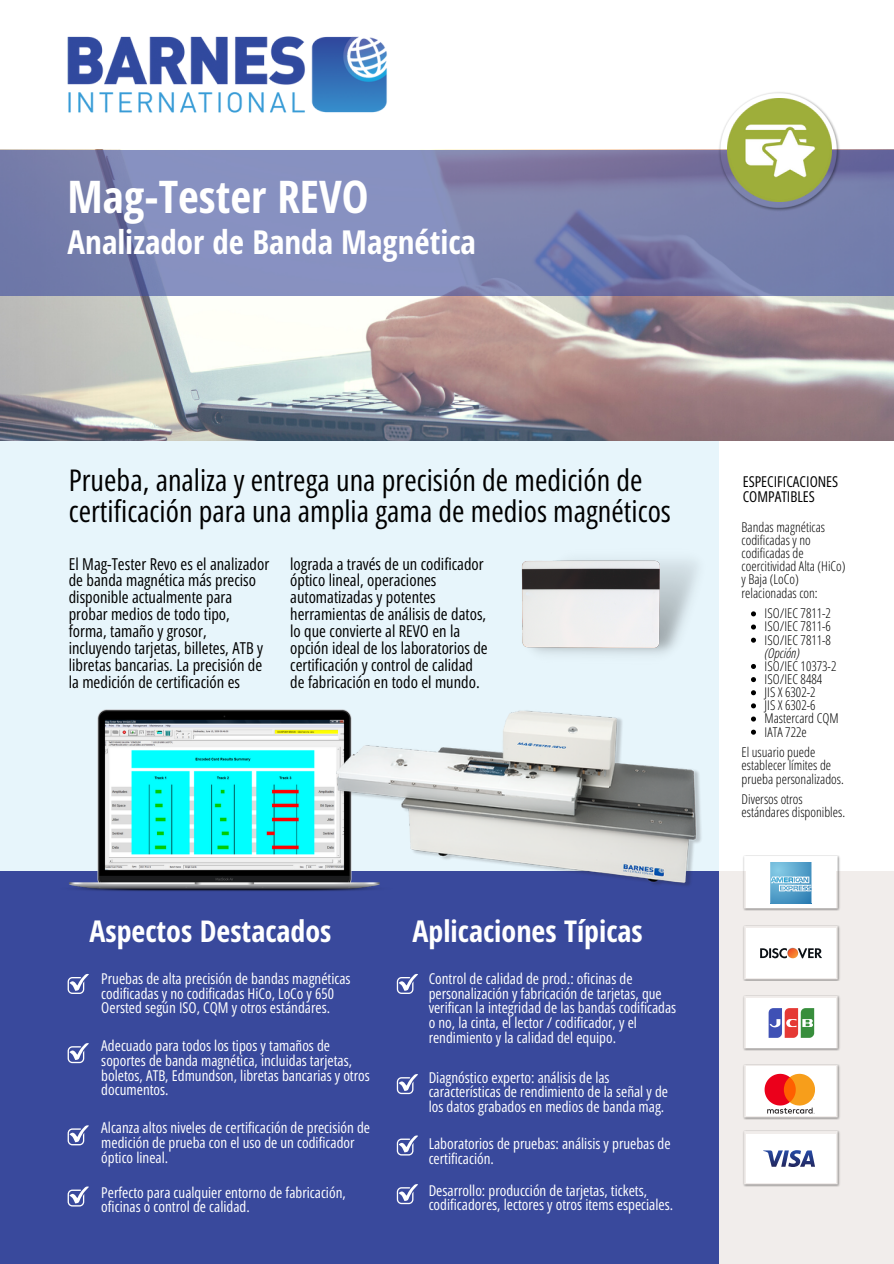
<style>
.page{position:relative;width:894px;height:1264px;background:#fff}
.page>*{position:absolute;margin:0;border:0;box-sizing:border-box;transform-origin:0 0}
.t1{font:700 45px "Open Sans Hebrew Condensed";color:#fff}
.t2{font:700 33px "Open Sans Hebrew Condensed";color:#fff}
.t3{font:30px/30.5px "Open Sans Hebrew Condensed";color:#000}
.t4{font:700 30px "Open Sans Hebrew Condensed";color:#fff}
.t5{font:16.5px/17px "Open Sans Hebrew Condensed";color:#000}
.t6{font:15px/14.7px "Open Sans Hebrew Condensed";color:#fff}
.t7{font:15px/14.7px "Open Sans Hebrew Condensed";color:#000}
.t8{font:300 13.5px/13.2px "Open Sans Hebrew Condensed";color:#000}
.s1{font-family:"Open Sans Hebrew";font-style:italic;font-stretch:condensed}
</style>
<div class="page">
<img style="left:67px;top:36px;width:320px;height:77px">
<div style="left:0;top:441px;width:718px;height:456px;background:#e7f5fb"></div>
<img style="left:0;top:295px;width:893px;height:145px">
<svg style="left:0;top:150px;width:893px;height:145px;background:#7c83b1"></svg>
<div style="left:0;top:871px;width:719px;height:392px;background:#39499c"></div>
<div style="left:718px;top:871px;width:175px;height:392px;background:#f1edeb"></div>
<img style="left:743px;top:855px;width:97px;height:55px">
<img style="left:743px;top:925px;width:97px;height:55px">
<img style="left:743px;top:995px;width:97px;height:55px">
<img style="left:743px;top:1064px;width:97px;height:55px">
<div style="left:746px;top:1066px;width:89px;height:49px;background:#fff"></div>
<img style="left:743px;top:1130px;width:97px;height:56px">
<svg style="left:763px;top:1150px;width:51px;height:16px"></svg>
<svg style="left:770px;top:862px;width:41px;height:41px"></svg>
<svg style="left:770px;top:876px;width:41px;height:15px"></svg>
<img style="left:785px;top:946px;width:15px;height:14px">
<svg style="left:760px;top:948px;width:61px;height:10px"></svg>
<div style="left:763px;top:1002px;width:56px;height:41px;background:#fff;border-radius:5px"></div>
<svg style="left:768px;top:1008px;width:46px;height:29px"></svg>
<svg style="left:68px;top:974px;width:21px;height:19px"></svg>
<svg style="left:68px;top:1043px;width:21px;height:20px"></svg>
<svg style="left:68px;top:1125px;width:21px;height:20px"></svg>
<svg style="left:68px;top:1186px;width:21px;height:20px"></svg>
<img style="left:718px;top:92px;width:122px;height:120px">
<img style="left:727px;top:98px;width:103px;height:104px">
<svg style="left:396px;top:974px;width:22px;height:19px"></svg>
<svg style="left:396px;top:1074px;width:22px;height:20px"></svg>
<img style="left:69px;top:709px;width:267px;height:182px">
<img style="left:521px;top:560px;width:176px;height:95px">
<img style="left:336px;top:709px;width:365px;height:182px">
<svg style="left:396px;top:1135px;width:22px;height:20px"></svg>
<svg style="left:396px;top:1184px;width:22px;height:20px"></svg>
<svg style="left:751px;top:611px;width:4px;height:5px"></svg>
<svg style="left:751px;top:624px;width:4px;height:5px"></svg>
<svg style="left:751px;top:637px;width:4px;height:5px"></svg>
<svg style="left:751px;top:664px;width:4px;height:5px"></svg>
<svg style="left:751px;top:677px;width:4px;height:5px"></svg>
<svg style="left:751px;top:690px;width:4px;height:5px"></svg>
<svg style="left:751px;top:703px;width:4px;height:5px"></svg>
<svg style="left:751px;top:716px;width:4px;height:5px"></svg>
<svg style="left:751px;top:729px;width:4px;height:5px"></svg>
<svg style="left:764px;top:1073px;width:50px;height:40px"></svg>
<p class="t1" style="left:68px;top:164px;width:302px">Mag-Tester REVO</p>
<p class="t2" style="left:68px;top:219px;width:410px">Analizador de Banda Magnética</p>
<p class="t3" style="left:69px;top:465px;width:603px">Prueba, analiza y entrega una precisión de medición de certificación para una amplia gama de medios magnéticos</p>
<p class="t5" style="left:69px;top:555px;width:202px">El Mag-Tester Revo es el analizador de banda magnética más preciso disponible actualmente para probar medios de todo tipo, forma, tamaño y grosor, incluyendo tarjetas, billetes, ATB y libretas bancarias. La precisión de la medición de certificación es</p>
<p class="t5" style="left:290px;top:555px;width:199px">lograda a través de un codificador óptico lineal, operaciones automatizadas y potentes herramientas de análisis de datos, lo que convierte al REVO en la opción ideal de los laboratorios de certificación y control de calidad de fabricación en todo el mundo.</p>
<p class="t4" style="left:89px;top:909px;width:243px">Aspectos Destacados</p>
<p class="t6" style="left:101px;top:971px;width:251px">Pruebas de alta precisión de bandas magnéticas codificadas y no codificadas HiCo, LoCo y 650<br>Oersted según ISO, CQM y otros estándares.</p>
<p class="t6" style="left:101px;top:1038px;width:270px">Adecuado para todos los tipos y tamaños de soportes de banda magnética, incluidas tarjetas, boletos, ATB, Edmundson, libretas bancarias y otros documentos.</p>
<p class="t6" style="left:101px;top:1120px;width:270px">Alcanza altos niveles de certificación de precisión de medición de prueba con el uso de un codificador óptico lineal.</p>
<p class="t6" style="left:101px;top:1185px;width:246px">Perfecto para cualquier entorno de fabricación, oficinas o control de calidad.</p>
<p class="t4" style="left:412px;top:909px;width:232px">Aplicaciones Típicas</p>
<p class="t6" style="left:428px;top:971px;width:249px">Control de calidad de prod.: oficinas de personalización y fabricación de tarjetas, que verifican la integridad de las bandas codificadas o no, la cinta, el lector / codificador, y el rendimiento y la calidad del equipo.</p>
<p class="t6" style="left:428px;top:1069px;width:241px">Diagnóstico experto: análisis de las características de rendimiento de la señal y de los datos grabados en medios de banda mag.</p>
<p class="t6" style="left:428px;top:1136px;width:243px">Laboratorios de pruebas: análisis y pruebas de certificación.</p>
<p class="t6" style="left:428px;top:1183px;width:246px">Desarrollo: producción de tarjetas, tickets, codificadores, lectores y otros items especiales.</p>
<p class="t7" style="left:742px;top:474px;width:97px">ESPECIFICACIONES<br>COMPATIBLES</p>
<p class="t8" style="left:741px;top:520px;width:105px">Bandas magnéticas codificadas y no codificadas de coercitividad Alta (HiCo) y Baja (LoCo) relacionadas con:</p>
<p class="t8" style="left:764px;top:606px;width:68px">ISO/IEC 7811-2</p>
<p class="t8" style="left:764px;top:619px;width:68px">ISO/IEC 7811-6</p>
<p class="t8" style="left:764px;top:632px;width:68px">ISO/IEC 7811-8 <span class="s1">(Opción)</span></p>
<p class="t8" style="left:764px;top:659px;width:73px">ISO/IEC 10373-2</p>
<p class="t8" style="left:764px;top:672px;width:59px">ISO/IEC 8484</p>
<p class="t8" style="left:764px;top:685px;width:52px">JIS X 6302-2</p>
<p class="t8" style="left:764px;top:698px;width:52px">JIS X 6302-6</p>
<p class="t8" style="left:764px;top:711px;width:75px">Mastercard CQM</p>
<p class="t8" style="left:764px;top:724px;width:44px">IATA 722e</p>
<p class="t8" style="left:741px;top:745px;width:104px">El usuario puede establecer límites de prueba personalizados.</p>
<p class="t8" style="left:741px;top:792px;width:105px">Diversos otros estándares disponibles.</p>
</div>
